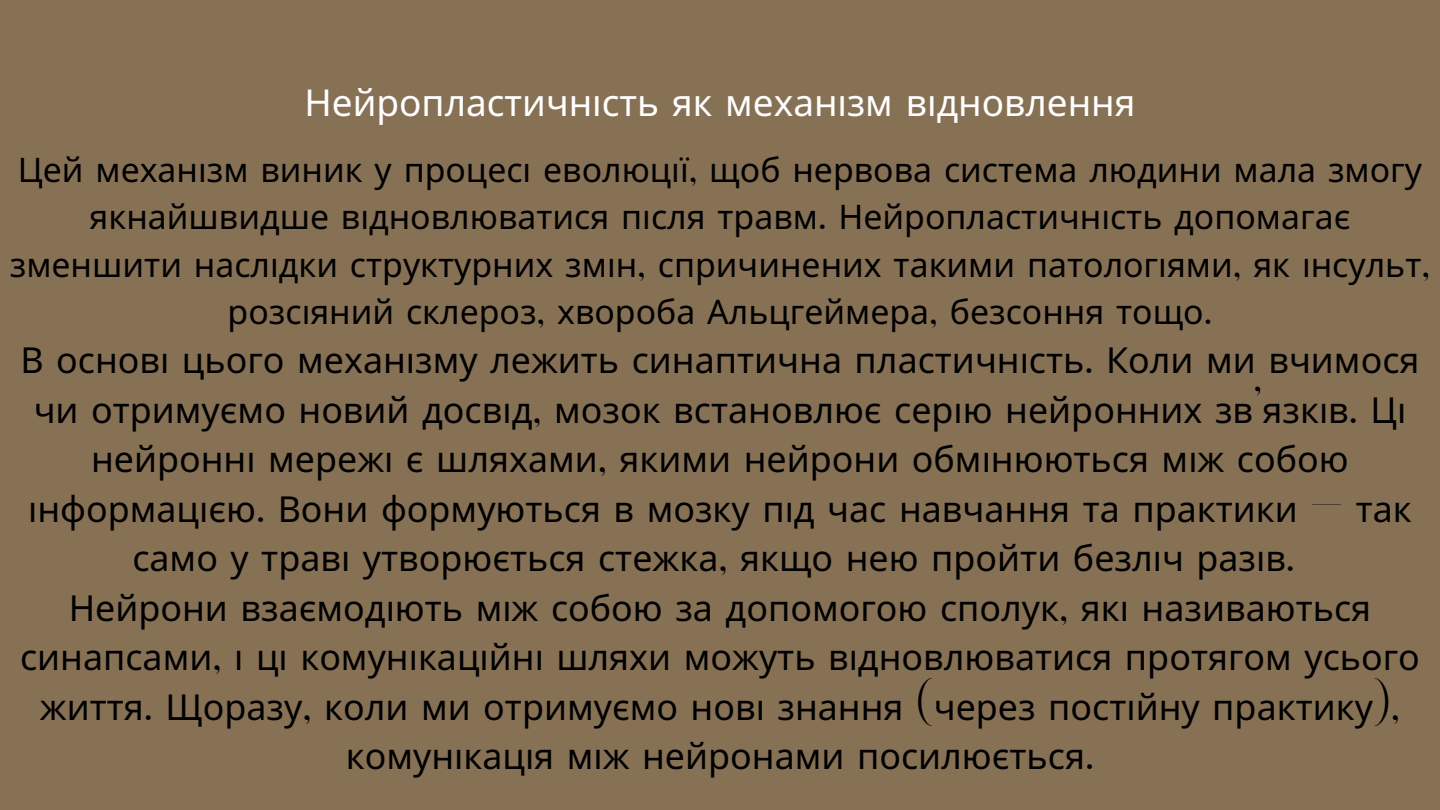
<style>
.page{position:relative;width:1440px;height:810px;background:#877155}
.page>*{position:absolute;margin:0;border:0;box-sizing:border-box;transform-origin:0 0}
.t1{font:37px "Noto Sans";color:#fff}
.t2{font:35.8px/49.5px "Noto Sans";color:#000;text-align:center}
.t3{font:33.8px/47.2px "Noto Sans";color:#000;text-align:center}
.s1{font-family:"TAN PEARL Regular"}
</style>
<div class="page">
<p class="t1" style="left:304px;top:77px;width:833px">Нейропластичність як механізм відновлення</p>
<p class="t3" style="left:10px;top:145px;width:1422px">Цей механізм виник у процесі еволюції<span class="s1">,</span> щоб нервова система людини мала змогу якнайшвидше відновлюватися після травм<span class="s1">.</span> Нейропластичність допомагає зменшити наслідки структурних змі н<span class="s1">,</span> спричинених такими патологіями<span class="s1">,</span> як і нсульт<span class="s1">, </span>розсіяний склероз<span class="s1">,</span> хвороба Альцгеймера<span class="s1">,</span> безсоння тощо<span class="s1">.</span></p>
<p class="t2" style="left:20px;top:335px;width:1401px">В основі цього механізму лежить синаптична пластичність<span class="s1">.</span> Коли ми вчимося чи отримуємо новий досвід<span class="s1">,</span> мозок встановлює сері ю нейронних зв<span class="s1">'</span>язкі в<span class="s1">.</span> Ці нейронні мережі є шляхами<span class="s1">,</span> якими нейрони обмі нюються між собою<br>і нформацією<span class="s1">.</span> Вони формуються в мозку під час навчання та практики <span class="s1">—</span> так само у траві утворюється стежка<span class="s1">,</span> якщо нею пройти безлі ч разі в<span class="s1">.</span></p>
<p class="t2" style="left:20px;top:582px;width:1401px">Нейрони взаємоді ють між собою за допомогою сполук<span class="s1">,</span> які називаються синапсами<span class="s1">,</span> і ці комуні каці йні шляхи можуть відновлюватися протягом усього життя<span class="s1">.</span> Щоразу<span class="s1">,</span> коли ми отримуємо нові знання <span class="s1">(</span>через пості йну практику<span class="s1">), </span>комуні кація між нейронами посилюється<span class="s1">.</span></p>
</div>
